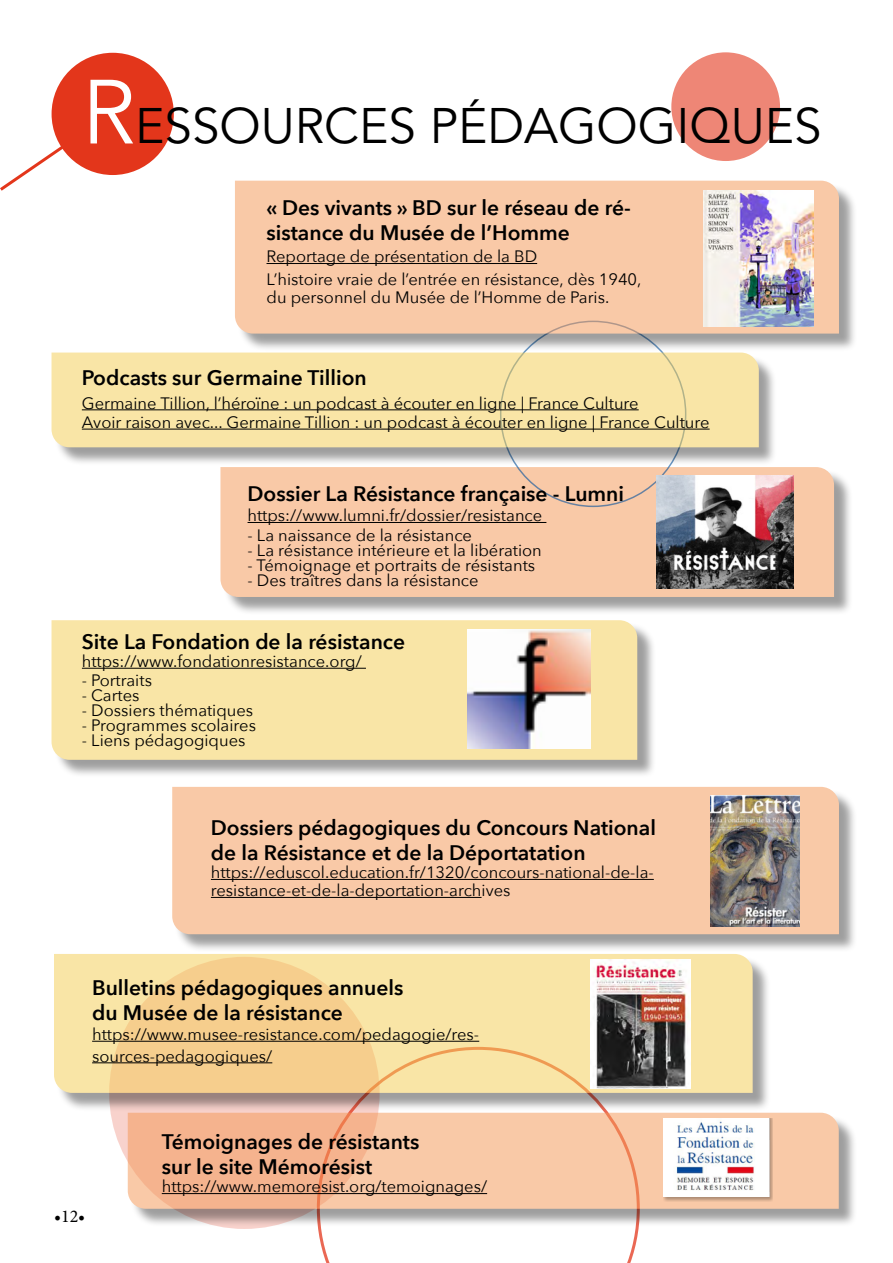
<style>
.page{position:relative;width:893px;height:1263px;background:#fff}
.page>*{position:absolute;margin:0;border:0;box-sizing:border-box;transform-origin:0 0}
.t1{font:49.5px "Avenir LT Std";color:#000}
.t2{font:600 21px/25.2px "Avenir Next";color:#000}
.t3{font:18px "Minion Pro";color:#000}
.t4{font:16.5px/18px "Avenir Next";color:#000}
.s1{font-size:90px;color:#fff}
</style>
<div class="page">
<svg style="left:318px;top:1111px;width:322px;height:152px"></svg>
<div style="left:54px;top:623px;width:602px;height:156px;background:#000;opacity:.75"></div>
<div style="left:52px;top:620px;width:585px;height:140px;background:#f9e5a6"></div>
<div style="left:223px;top:469px;width:630px;height:147px;background:#000;opacity:.75"></div>
<div style="left:220px;top:467px;width:614px;height:130px;background:#f9c9a7"></div>
<div style="left:671px;top:52px;width:109px;height:109px;background:#ee8676;border-radius:50%"></div>
<div style="left:52px;top:53px;width:122px;height:122px;background:#e3361b;border-radius:50%"></div>
<svg style="left:0;top:92px;width:141px;height:99px"></svg>
<hr style="left:248px;top:522px;width:298px;height:1px;background:#000">
<img style="left:657px;top:476px;width:136px;height:112px">
<img style="left:467px;top:630px;width:124px;height:119px">
<div style="left:174px;top:789px;width:683px;height:164px;background:#000;opacity:.75"></div>
<div style="left:172px;top:787px;width:667px;height:147px;background:#f9c9a7"></div>
<img style="left:710px;top:796px;width:90px;height:130px">
<div style="left:56px;top:956px;width:715px;height:155px;background:#000;opacity:.75"></div>
<svg style="left:54px;top:954px;width:699px;height:139px;background:#f7dc9c"></svg>
<img style="left:591px;top:960px;width:99px;height:129px">
<hr style="left:82px;top:668px;width:284px;height:1px;background:#000">
<hr style="left:211px;top:879px;width:443px;height:1px;background:#000">
<hr style="left:211px;top:897px;width:271px;height:1px;background:#000">
<hr style="left:92px;top:1041px;width:387px;height:1px;background:#000">
<hr style="left:92px;top:1062px;width:180px;height:1px;background:#000">
<div style="left:130px;top:1115px;width:727px;height:112px;background:#000;opacity:.75"></div>
<svg style="left:128px;top:1113px;width:711px;height:96px;background:#f7c09d"></svg>
<hr style="left:162px;top:1193px;width:325px;height:1px;background:#000">
<img style="left:663px;top:1118px;width:109px;height:83px">
<div style="left:54px;top:355px;width:723px;height:111px;background:#000;opacity:.75"></div>
<div style="left:52px;top:353px;width:707px;height:94px;background:#f9e5a6"></div>
<div style="left:237px;top:183px;width:621px;height:169px;background:#000;opacity:.75"></div>
<div style="left:235px;top:181px;width:604px;height:153px;background:#f9c9a7"></div>
<hr style="left:266px;top:263px;width:271px;height:1px;background:#000">
<img style="left:704px;top:191px;width:110px;height:135px">
<hr style="left:82px;top:409px;width:557px;height:1px;background:#000">
<hr style="left:82px;top:429px;width:628px;height:1px;background:#000">
<h1 class="t1" style="left:82px;top:98px;width:741px"><span class="s1">R</span>ESSOURCES PÉDAGOGIQUES</h1>
<p class="t2" style="left:266px;top:194px;width:366px">« Des vivants » BD sur le réseau de ré&shy;sistance du Musée de l’Homme</p>
<p class="t4" style="left:266px;top:245px;width:376px;line-height:22.2px">Reportage de présentation de la BD<br>L’histoire vraie de l’entrée en résistance, dès 1940,</p>
<p class="t4" style="left:266px;top:287px;width:344px">du personnel du Musée de l’Homme de Paris.</p>
<p class="t2" style="left:82px;top:364px;width:286px">Podcasts sur Germaine Tillion</p>
<p class="t4" style="left:82px;top:393px;width:629px;line-height:19.2px">Germaine Tillion, l’héroïne : un podcast à écouter en ligne | France Culture<br>Avoir raison avec... Germaine Tillion : un podcast à écouter en ligne | France Culture</p>
<p class="t2" style="left:248px;top:481px;width:378px">Dossier La Résistance française - Lumni</p>
<p class="t4" style="left:248px;top:506px;width:296px">https://www.lumni.fr/dossier/resistance</p>
<p class="t4" style="left:248px;top:525px;width:226px">- La naissance de la résistance</p>
<p class="t4" style="left:248px;top:540px;width:296px">- La résistance intérieure et la libération</p>
<p class="t4" style="left:248px;top:555px;width:289px">- Témoignage et portraits de résistants</p>
<p class="t4" style="left:248px;top:570px;width:233px">- Des traîtres dans la résistance</p>
<p class="t2" style="left:82px;top:628px;width:325px">Site La Fondation de la résistance</p>
<p class="t4" style="left:82px;top:651px;width:281px">https://www.fondationresistance.org/</p>
<p class="t4" style="left:82px;top:671px;width:72px">- Portraits</p>
<p class="t4" style="left:82px;top:686px;width:59px">- Cartes</p>
<p class="t4" style="left:82px;top:701px;width:173px">- Dossiers thématiques</p>
<p class="t4" style="left:82px;top:716px;width:176px">- Programmes scolaires</p>
<p class="t4" style="left:82px;top:731px;width:165px">- Liens pédagogiques</p>
<p class="t2" style="left:211px;top:814px;width:447px">Dossiers pédagogiques du Concours National de la Résistance et de la Déportatation</p>
<p class="t4" style="left:211px;top:863px;width:444px">https://eduscol.education.fr/1320/concours-national-de-la&shy;resistance-et-de-la-deportation-archives</p>
<p class="t2" style="left:92px;top:974px;width:313px">Bulletins pédagogiques annuels du Musée de la résistance</p>
<p class="t4" style="left:92px;top:1023px;width:389px;line-height:21.6px">https://www.musee-resistance.com/pedagogie/res&shy;sources-pedagogiques/</p>
<p class="t3" style="left:54px;top:1204px;width:33px">•12•</p>
<p class="t2" style="left:162px;top:1129px;width:259px">Témoignages de résistants sur le site Mémorésist</p>
<p class="t4" style="left:162px;top:1177px;width:327px">https://www.memoresist.org/temoignages/</p>
</div>
